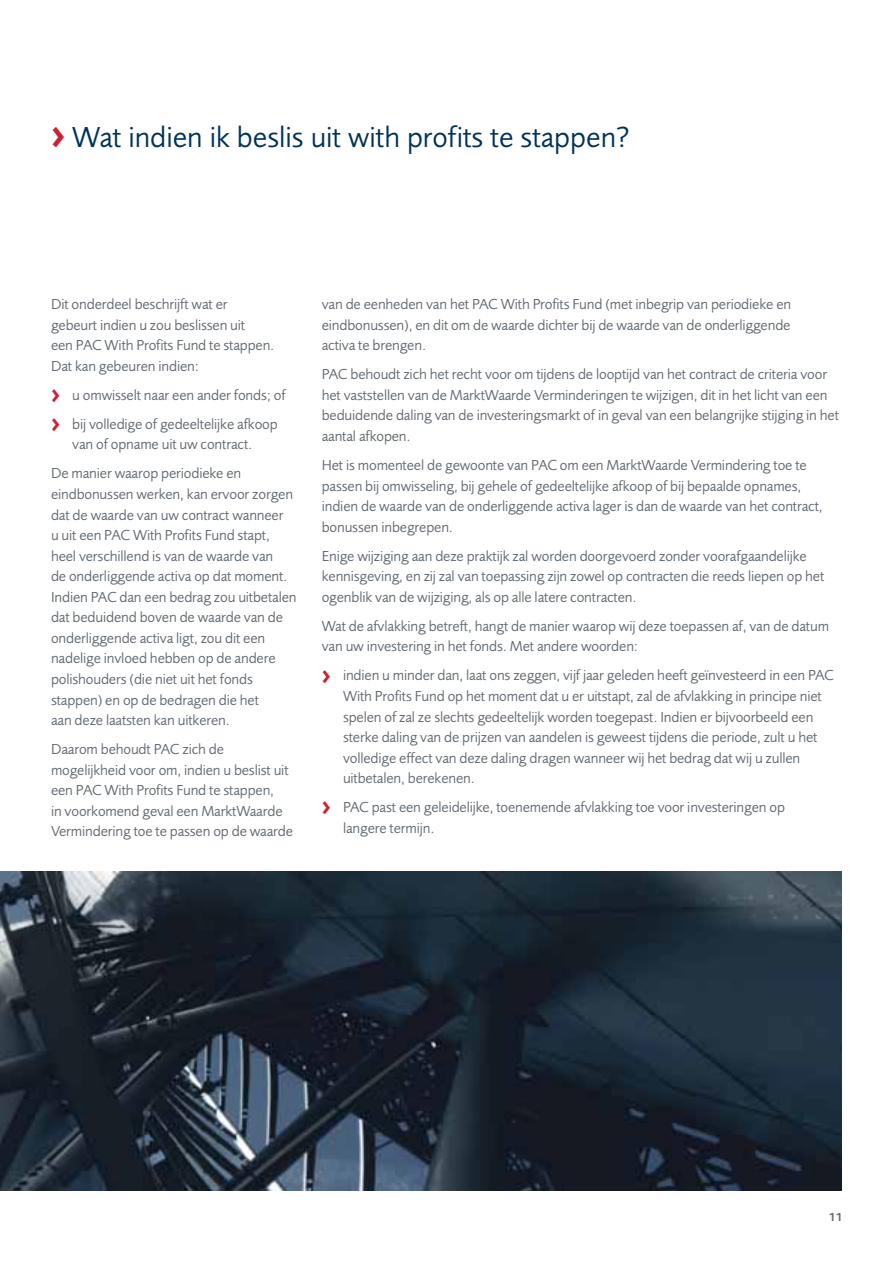
<style>
.page{position:relative;width:893px;height:1263px;background:#fff}
.page>*{position:absolute;margin:0;border:0;box-sizing:border-box;transform-origin:0 0}
.t1{font:30px "Pru Sans";color:#003258}
.t2{font:15px/20.5px "Pru Sans";letter-spacing:-.01em;color:#616971}
.t3{font:600 12px "Pru Sans";color:#616971}
.s1{font-family:"Meta";font-weight:700;font-size:33px;color:#cc2234}
.s2{font-family:"Meta";font-weight:700;font-size:21px;color:#cc2234}
</style>
<div class="page">
<img style="left:0;top:872px;width:842px;height:319px">
<h1 class="t1" style="left:51px;top:126px;width:580px"><span class="s1">&gt;</span> Wat indien ik beslis uit with profits te stappen?</h1>
<p class="t2" style="left:51px;top:295px;width:225px">Dit onderdeel beschrijft wat er gebeurt indien u zou beslissen uit<br>een PAC With Profits Fund te stappen.<br>Dat kan gebeuren indien:</p>
<p class="t2" style="left:51px;top:382px;width:236px;line-height:29.1px"><span class="s2">&gt;</span> u omwisselt naar een ander fonds; of <span class="s2">&gt;</span> bij volledige of gedeeltelijke afkoop</p>
<p class="t2" style="left:51px;top:431px;width:203px;line-height:29.1px;text-indent:21px">van of opname uit uw contract.<br>De manier waarop periodieke en</p>
<p class="t2" style="left:51px;top:485px;width:247px">eindbonussen werken, kan ervoor zorgen dat de waarde van uw contract wanneer<br>u uit een PAC With Profits Fund stapt, heel verschillend is van de waarde van<br>de onderliggende activa op dat moment.<br>Indien PAC dan een bedrag zou uitbetalen dat beduidend boven de waarde van de onderliggende activa ligt, zou dit een nadelige invloed hebben op de andere polishouders (die niet uit het fonds stappen) en op de bedragen die het<br>aan deze laatsten kan uitkeren.</p>
<p class="t2" style="left:51px;top:740px;width:244px">Daarom behoudt PAC zich de mogelijkheid voor om, indien u beslist uit een PAC With Profits Fund te stappen,<br>in voorkomend geval een MarktWaarde Vermindering toe te passen op de waarde</p>
<p class="t2" style="left:322px;top:295px;width:471px;text-align:justify">van de eenheden van het PAC With Profits Fund (met inbegrip van periodieke en eindbonussen), en dit om de waarde dichter bij de waarde van de onderliggende activa te brengen.</p>
<p class="t2" style="left:322px;top:365px;width:519px">PAC behoudt zich het recht voor om tijdens de looptijd van het contract de criteria voor het vaststellen van de MarktWaarde Verminderingen te wijzigen, dit in het licht van een beduidende daling van de investeringsmarkt of in geval van een belangrijke stijging in het aantal afkopen.</p>
<p class="t2" style="left:322px;top:456px;width:502px">Het is momenteel de gewoonte van PAC om een MarktWaarde Vermindering toe te passen bij omwisseling, bij gehele of gedeeltelijke afkoop of bij bepaalde opnames, indien de waarde van de onderliggende activa lager is dan de waarde van het contract, bonussen inbegrepen.</p>
<p class="t2" style="left:322px;top:547px;width:504px">Enige wijziging aan deze praktijk zal worden doorgevoerd zonder voorafgaandelijke kennisgeving, en zij zal van toepassing zijn zowel op contracten die reeds liepen op het ogenblik van de wijziging, als op alle latere contracten.</p>
<p class="t2" style="left:322px;top:617px;width:509px">Wat de afvlakking betreft, hangt de manier waarop wij deze toepassen af, van de datum van uw investering in het fonds. Met andere woorden:</p>
<p class="t2" style="left:343px;top:667px;width:492px;text-indent:-21px"><span class="s2">&gt;</span> indien u minder dan, laat ons zeggen, vijf jaar geleden heeft geïnvesteerd in een PAC With Profits Fund op het moment dat u er uitstapt, zal de afvlakking in principe niet spelen of zal ze slechts gedeeltelijk worden toegepast. Indien er bijvoorbeeld een sterke daling van de prijzen van aandelen is geweest tijdens die periode, zult u het volledige effect van deze daling dragen wanneer wij het bedrag dat wij u zullen uitbetalen, berekenen.</p>
<p class="t2" style="left:343px;top:798px;width:443px;text-indent:-21px"><span class="s2">&gt;</span> PAC past een geleidelijke, toenemende afvlakking toe voor investeringen op langere termijn.</p>
<p class="t3" style="left:829px;top:1212px;width:15px">11</p>
</div>
